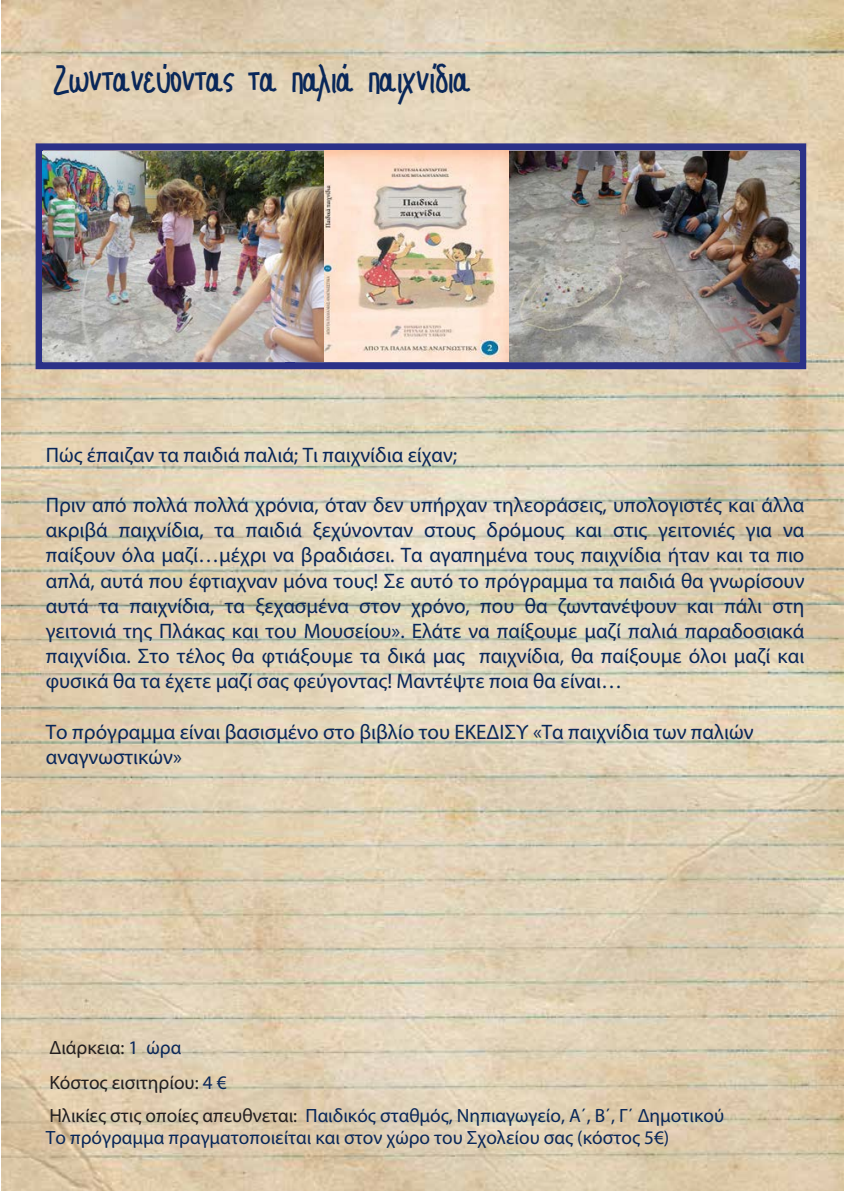
<style>
.page{position:relative;width:844px;height:1191px;background:#fff}
.page>*{position:absolute;margin:0;border:0;box-sizing:border-box;transform-origin:0 0}
.t1{font:45.5px "Aka Acid GR Cutting Edge";color:#092759}
.t2{font:21px/25.2px "Myriad Pro";color:#092759;text-align:justify}
.t3{font:19.25px/33.8px "Myriad Pro";color:#231f20}
.t4{font:19.25px "Myriad Pro";color:#092759}
.s1{color:#092759}
</style>
<div class="page">
<img style="left:2px;top:0;width:841px;height:1191px">
<div style="left:36px;top:143px;width:770px;height:226px;border:7px solid #2b3188"></div>
<div style="left:285px;top:147px;width:10px;height:219px;background:#2b3188"></div>
<img style="left:42px;top:151px;width:756px;height:211px">
<h1 class="t1" style="left:56px;top:55px;width:416px">Ζωντανεύοντας τα παλιά παιχνίδια</h1>
<p class="t2" style="left:46px;top:441px;width:413px">Πώς έπαιζαν τα παιδιά παλιά; Τι παιχνίδια είχαν;</p>
<p class="t2" style="left:46px;top:492px;width:760px">Πριν από πολλά πολλά χρόνια, όταν δεν υπήρχαν τηλεοράσεις, υπολογιστές και άλλα ακριβά παιχνίδια, τα παιδιά ξεχύνονταν στους δρόμους και στις γειτονιές για να παίξουν όλα μαζί…μέχρι να βραδιάσει. Τα αγαπημένα τους παιχνίδια ήταν και τα πιο απλά, αυτά που έφτιαχναν μόνα τους! Σε αυτό το πρόγραμμα τα παιδιά θα γνωρίσουν αυτά τα παιχνίδια, τα ξεχασμένα στον χρόνο, που θα ζωντανέψουν και πάλι στη γειτονιά της Πλάκας και του Μουσείου». Ελάτε να παίξουμε μαζί παλιά παραδοσιακά παιχνίδια. Στο τέλος θα φτιάξουμε τα δικά μας παιχνίδια, θα παίξουμε όλοι μαζί και φυσικά θα τα έχετε μαζί σας φεύγοντας! Μαντέψτε ποια θα είναι…</p>
<p class="t2" style="left:46px;top:719px;width:709px">Το πρόγραμμα είναι βασισμένο στο βιβλίο του ΕΚΕΔΙΣΥ «Τα παιχνίδια των παλιών αναγνωστικών»</p>
<p class="t3" style="left:49px;top:1030px;width:676px">Διάρκεια: <span class="s1">1 ώρα<br></span>Κόστος εισιτηρίου: <span class="s1">4 €<br></span>Ηλικίες στις οποίες απευθνεται: <span class="s1">Παιδικός σταθμός, Νηπιαγωγείο, Α΄, Β΄, Γ΄ Δημοτικού</span></p>
<p class="t4" style="left:46px;top:1125px;width:625px">To πρόγραμμα πραγματοποιείται και στον χώρο του Σχολείου σας (κόστος 5€)</p>
</div>
